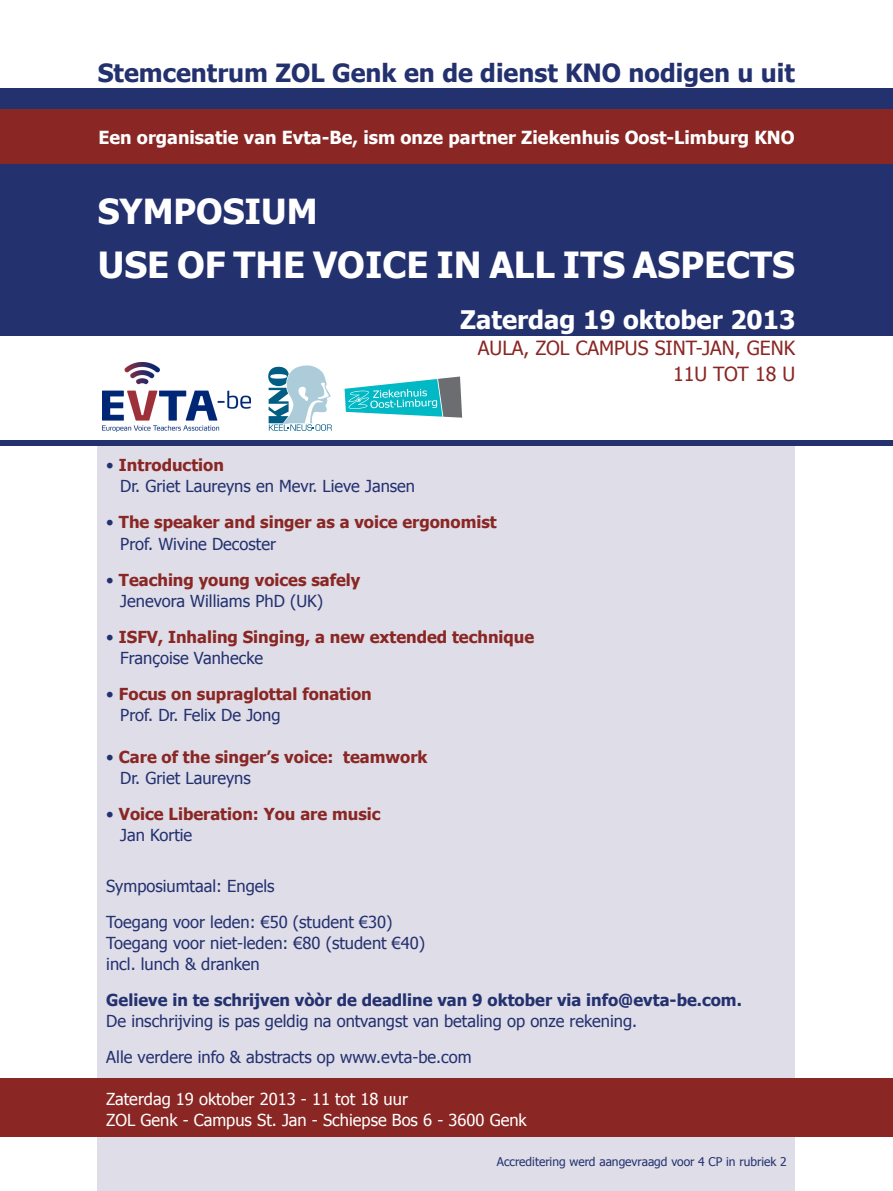
<style>
.page{position:relative;width:893px;height:1191px;background:#fff}
.page>*{position:absolute;margin:0;border:0;box-sizing:border-box;transform-origin:0 0}
.Standaard{font:700 36px "Tahoma";color:#fff}
.Standaard-2{font:700 34.5px "Tahoma";color:#fff}
.Standaard-3{font:700 25.5px "Tahoma";color:#fff}
.t1{font:700 25.05px "Tahoma";color:#24316f}
.Standaard-4{font:19.5px "Tahoma";color:#8a2724}
.t2{font:700 18px "Tahoma";color:#fff}
.t3{font:16.5px "Tahoma";color:#24316f}
.t4{font:700 16.5px "Tahoma";color:#8a2724}
.t5{font:16.5px "Tahoma";color:#fff}
.t6{font:700 16.5px "Tahoma";color:#24316f}
.t7{font:12px "Tahoma";color:#24316f}
.s1{font-weight:400;color:#24316f}
</style>
<div class="page">
<div style="left:98px;top:446px;width:697px;height:745px;background:#dedde8"></div>
<div style="left:0;top:88px;width:893px;height:247px;background:#24316f"></div>
<div style="left:0;top:440px;width:893px;height:6px;background:#24316f"></div>
<div style="left:0;top:110px;width:893px;height:54px;background:#8a2724"></div>
<div style="left:0;top:1078px;width:893px;height:59px;background:#8a2724"></div>
<svg style="left:268px;top:365px;width:64px;height:66px"></svg>
<img style="left:102px;top:363px;width:148px;height:69px">
<svg style="left:344px;top:376px;width:119px;height:42px"></svg>
<p class="t1" style="left:98px;top:55px;width:698px">Stemcentrum ZOL Genk en de dienst KNO nodigen u uit</p>
<p class="t2" style="left:98px;top:125px;width:698px">Een organisatie van Evta-Be, ism onze partner Ziekenhuis Oost-Limburg KNO</p>
<p class="Standaard-2" style="left:98px;top:187px;width:221px">SYMPOSIUM</p>
<p class="Standaard" style="left:98px;top:240px;width:699px">USE OF THE VOICE IN ALL ITS ASPECTS</p>
<p class="Standaard-3" style="left:460px;top:302px;width:336px">Zaterdag 19 oktober 2013</p>
<p class="Standaard-4" style="left:478px;top:335px;width:319px">AULA, ZOL CAMPUS SINT-JAN, GENK</p>
<p class="Standaard-4" style="left:673px;top:361px;width:124px">11U TOT 18 U</p>
<p class="t4" style="left:106px;top:454px;width:119px"><span class="s1">•</span> Introduction</p>
<p class="t3" style="left:120px;top:475px;width:296px">Dr. Griet Laureyns en Mevr. Lieve Jansen</p>
<p class="t4" style="left:106px;top:511px;width:392px"><span class="s1">•</span> The speaker and singer as a voice ergonomist</p>
<p class="t3" style="left:120px;top:532px;width:157px">Prof. Wivine Decoster</p>
<p class="t4" style="left:106px;top:568px;width:255px"><span class="s1">•</span> Teaching young voices safely</p>
<p class="t3" style="left:120px;top:589px;width:204px">Jenevora Williams PhD (UK)</p>
<p class="t4" style="left:106px;top:625px;width:429px"><span class="s1">•</span> ISFV, Inhaling Singing, a new extended technique</p>
<p class="t3" style="left:120px;top:646px;width:144px">Françoise Vanhecke</p>
<p class="t4" style="left:106px;top:682px;width:267px"><span class="s1">•</span> Focus on supraglottal fonation</p>
<p class="t3" style="left:120px;top:703px;width:162px">Prof. Dr. Felix De Jong</p>
<p class="t4" style="left:106px;top:745px;width:323px"><span class="s1">•</span> Care of the singer’s voice: teamwork</p>
<p class="t3" style="left:120px;top:766px;width:132px">Dr. Griet Laureyns</p>
<p class="t4" style="left:106px;top:802px;width:276px"><span class="s1">•</span> Voice Liberation: You are music</p>
<p class="t3" style="left:120px;top:823px;width:73px">Jan Kortie</p>
<p class="t3" style="left:106px;top:874px;width:170px">Symposiumtaal: Engels</p>
<p class="t3" style="left:106px;top:910px;width:288px">Toegang voor leden: €50 (student €30)</p>
<p class="t3" style="left:106px;top:931px;width:320px">Toegang voor niet-leden: €80 (student €40)</p>
<p class="t3" style="left:106px;top:952px;width:155px">incl. lunch &amp; dranken</p>
<p class="t6" style="left:106px;top:988px;width:637px">Gelieve in te schrijven vòòr de deadline van 9 oktober via info@evta-be.com.</p>
<p class="t3" style="left:106px;top:1009px;width:532px">De inschrijving is pas geldig na ontvangst van betaling op onze rekening.</p>
<p class="t3" style="left:106px;top:1045px;width:367px">Alle verdere info &amp; abstracts op www.evta-be.com</p>
<p class="t5" style="left:106px;top:1087px;width:303px">Zaterdag 19 oktober 2013 - 11 tot 18 uur</p>
<p class="t5" style="left:106px;top:1108px;width:422px">ZOL Genk - Campus St. Jan - Schiepse Bos 6 - 3600 Genk</p>
<p class="t7" style="left:497px;top:1153px;width:291px">Accreditering werd aangevraagd voor 4 CP in rubriek 2</p>
</div>
